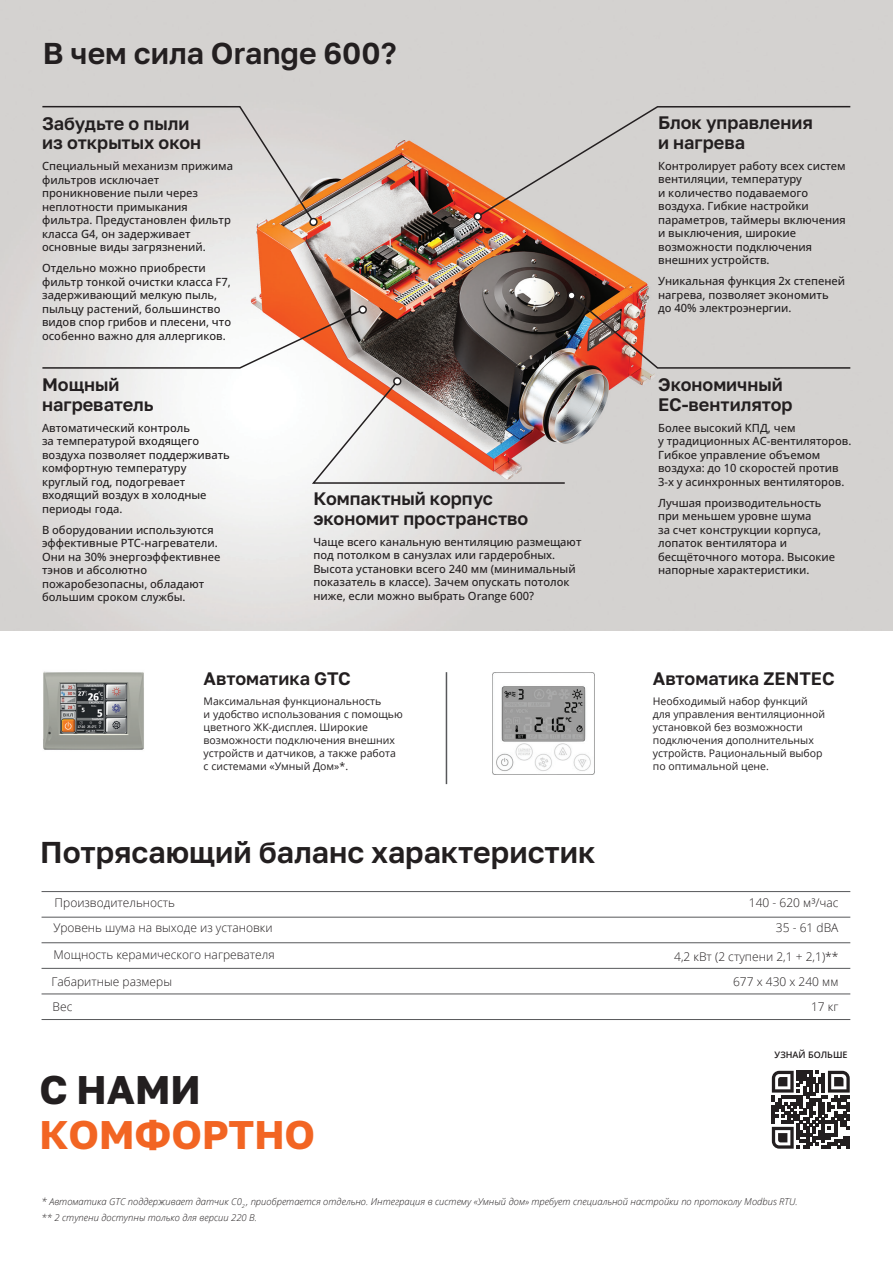
<style>
.page{position:relative;width:893px;height:1263px;background:#fff}
.page>*{position:absolute;margin:0;border:0;box-sizing:border-box;transform-origin:0 0}
.t1{font:39.75px "Golos Text VF";color:#f26523}
.t2{font:39.75px "Golos Text VF";color:#231f20}
.t3{font:30px "Golos Text VF";color:#231f20}
.t4{font:18px/19.5px "Golos Text VF";color:#231f20}
.t5{font:300 12px "Open Sans";color:#231f20}
.t6{font:500 11.25px/13.5px "Open Sans";color:#231f20}
.t7{font:10.5px/12.9px "Open Sans";color:#231f20}
.t8{font:italic 300 9.45px/15.8px "Open Sans";color:#231f20}
.t9{font:600 9px "Open Sans";color:#231f20}
.s1{font-size:9.75px}
</style>
<div class="page">
<img style="left:0;top:0;width:893px;height:631px">
<hr style="left:42px;top:891px;width:808px;height:1px;background:#57585a">
<hr style="left:42px;top:917px;width:808px;height:1px;background:#57585a">
<hr style="left:42px;top:942px;width:808px;height:1px;background:#57585a">
<hr style="left:42px;top:968px;width:808px;height:1px;background:#57585a">
<hr style="left:42px;top:1019px;width:808px;height:1px;background:#57585a">
<img style="left:43px;top:671px;width:101px;height:79px">
<img style="left:492px;top:672px;width:102px;height:102px">
<hr style="left:446px;top:672px;width:1px;height:112px;background:#57585a">
<div style="left:476px;top:105px;width:376px;height:113px;background:#d4d2d0"></div>
<div style="left:474px;top:213px;width:7px;height:7px;background:#fff;border-radius:50%"></div>
<div style="left:474px;top:212px;width:8px;height:9px;border:2px solid #231f20;border-radius:50%"></div>
<svg style="left:41px;top:105px;width:275px;height:119px;background:#d6d2d0"></svg>
<div style="left:310px;top:219px;width:7px;height:6px;background:#fff;border-radius:50%"></div>
<div style="left:309px;top:218px;width:9px;height:8px;border:2px solid #231f20;border-radius:50%"></div>
<svg style="left:569px;top:293px;width:283px;height:76px;background:#c5aea8"></svg>
<div style="left:568px;top:292px;width:7px;height:7px;background:#fff;border-radius:50%"></div>
<div style="left:567px;top:291px;width:9px;height:9px;border:2px solid #231f20;border-radius:50%"></div>
<svg style="left:41px;top:308px;width:324px;height:61px"></svg>
<div style="left:359px;top:306px;width:7px;height:7px;background:#fff;border-radius:50%"></div>
<div style="left:359px;top:305px;width:8px;height:9px;border:2px solid #231f20;border-radius:50%"></div>
<img style="left:310px;top:379px;width:256px;height:105px">
<div style="left:394px;top:378px;width:7px;height:7px;background:#fff;border-radius:50%"></div>
<div style="left:393px;top:377px;width:8px;height:8px;border:2px solid #231f20;border-radius:50%"></div>
<hr style="left:42px;top:994px;width:808px;height:1px;background:#57585a">
<svg style="left:772px;top:1071px;width:78px;height:78px"></svg>
<h2 class="t3" style="left:43px;top:35px;width:355px">В чем сила Orange 600?</h2>
<h3 class="t4" style="left:42px;top:113px;width:161px">Забудьте о пыли из открытых окон</h3>
<p class="t6" style="left:42px;top:159px;width:192px">Специальный механизм прижима фильтров исключает проникновение пыли через неплотности примыкания фильтра. Предустановлен фильтр класса G4, он задерживает основные виды загрязнений.</p>
<p class="t6" style="left:42px;top:261px;width:190px">Отдельно можно приобрести фильтр тонкой очистки класса F7, задерживающий мелкую пыль, пыльцу растений, большинство видов спор грибов и плесени, что особенно важно для аллергиков.</p>
<h3 class="t4" style="left:42px;top:375px;width:113px">Мощный нагреватель</h3>
<p class="t6" style="left:42px;top:420px;width:189px">Автоматический контроль<br>за температурой входящего воздуха позволяет поддерживать комфортную температуру круглый год, подогревает входящий воздух в холодные периоды года.</p>
<p class="t6" style="left:42px;top:522px;width:180px">В оборудовании используются эффективные PTC-нагреватели.<br>Они на 30% энергоэффективнее тэнов и абсолютно пожаробезопасны, обладают большим сроком службы.</p>
<h3 class="t4" style="left:313px;top:489px;width:216px">Компактный корпус экономит пространство</h3>
<p class="t6" style="left:313px;top:535px;width:270px">Чаще всего канальную вентиляцию размещают под потолком в санузлах или гардеробных.<br>Высота установки всего 240 мм (минимальный показатель в классе). Зачем опускать потолок ниже, если можно выбрать Orange 600?</p>
<h3 class="t4" style="left:204px;top:668px;width:149px">Автоматика GTC</h3>
<p class="t7" style="left:204px;top:695px;width:201px">Максимальная функциональность<br>и удобство использования с помощью цветного ЖК-дисплея. Широкие возможности подключения внешних устройств и датчиков, а также работа с системами «Умный Дом»*.</p>
<h2 class="t3" style="left:40px;top:834px;width:557px">Потрясающий баланс характеристик</h2>
<h3 class="t4" style="left:658px;top:113px;width:156px">Блок управления и нагрева</h3>
<p class="t6" style="left:658px;top:159px;width:189px">Контролирует работу всех систем вентиляции, температуру<br>и количество подаваемого воздуха. Гибкие настройки параметров, таймеры включения и выключения, широкие возможности подключения внешних устройств.</p>
<p class="t6" style="left:658px;top:274px;width:189px">Уникальная функция 2х степеней нагрева, позволяет экономить<br>до 40% электроэнергии.</p>
<h3 class="t4" style="left:658px;top:375px;width:136px">Экономичный<br>EC-вентилятор</h3>
<p class="t6" style="left:658px;top:421px;width:195px">Более высокий КПД, чем<br>у традиционных АС-вентиляторов.<br>Гибкое управление объемом воздуха: до 10 скоростей против<br>3-х у асинхронных вентиляторов.</p>
<p class="t6" style="left:658px;top:496px;width:179px">Лучшая производительность при меньшем уровне шума<br>за счет конструкции корпуса, лопаток вентилятора и бесщёточного мотора. Высокие напорные характеристики.</p>
<h3 class="t4" style="left:653px;top:668px;width:183px">Автоматика ZENTEC</h3>
<p class="t7" style="left:653px;top:695px;width:174px">Необходимый набор функций для управления вентиляционной установкой без возможности подключения дополнительных устройств. Рациональный выбор по оптимальной цене.</p>
<p class="t5" style="left:55px;top:894px;width:122px">Производительность</p>
<p class="t5" style="left:749px;top:894px;width:91px">140 - 620 м³/час</p>
<p class="t5" style="left:53px;top:919px;width:221px">Уровень шума на выходе из установки</p>
<p class="t5" style="left:776px;top:919px;width:64px">35 - 61 dBA</p>
<p class="t5" style="left:53px;top:946px;width:223px">Мощность керамического нагревателя</p>
<p class="t5" style="left:674px;top:948px;width:166px">4,2 кВт (2 ступени 2,1 + 2,1)**</p>
<p class="t5" style="left:52px;top:973px;width:122px">Габаритные размеры</p>
<p class="t5" style="left:733px;top:973px;width:107px">677 х 430 х 240 мм</p>
<p class="t5" style="left:53px;top:998px;width:21px">Вес</p>
<p class="t5" style="left:811px;top:998px;width:29px">17 кг</p>
<h1 class="t2" style="left:40px;top:1066px;width:162px">С НАМИ</h1>
<h1 class="t1" style="left:40px;top:1111px;width:277px">КОМФОРТНО</h1>
<p class="t9" style="left:775px;top:1049px;width:74px">УЗНАЙ БОЛЬШЕ</p>
<p class="t8" style="left:42px;top:1193px;width:758px"><span class="s1">*</span> Автоматика GTC поддерживает датчик C0<sub>2</sub> , приобретается отдельно. Интеграция в систему «Умный дом» требует специальной настройки по протоколу Modbus RTU. ** 2 ступени доступны только для версии 220 В.</p>
</div>
